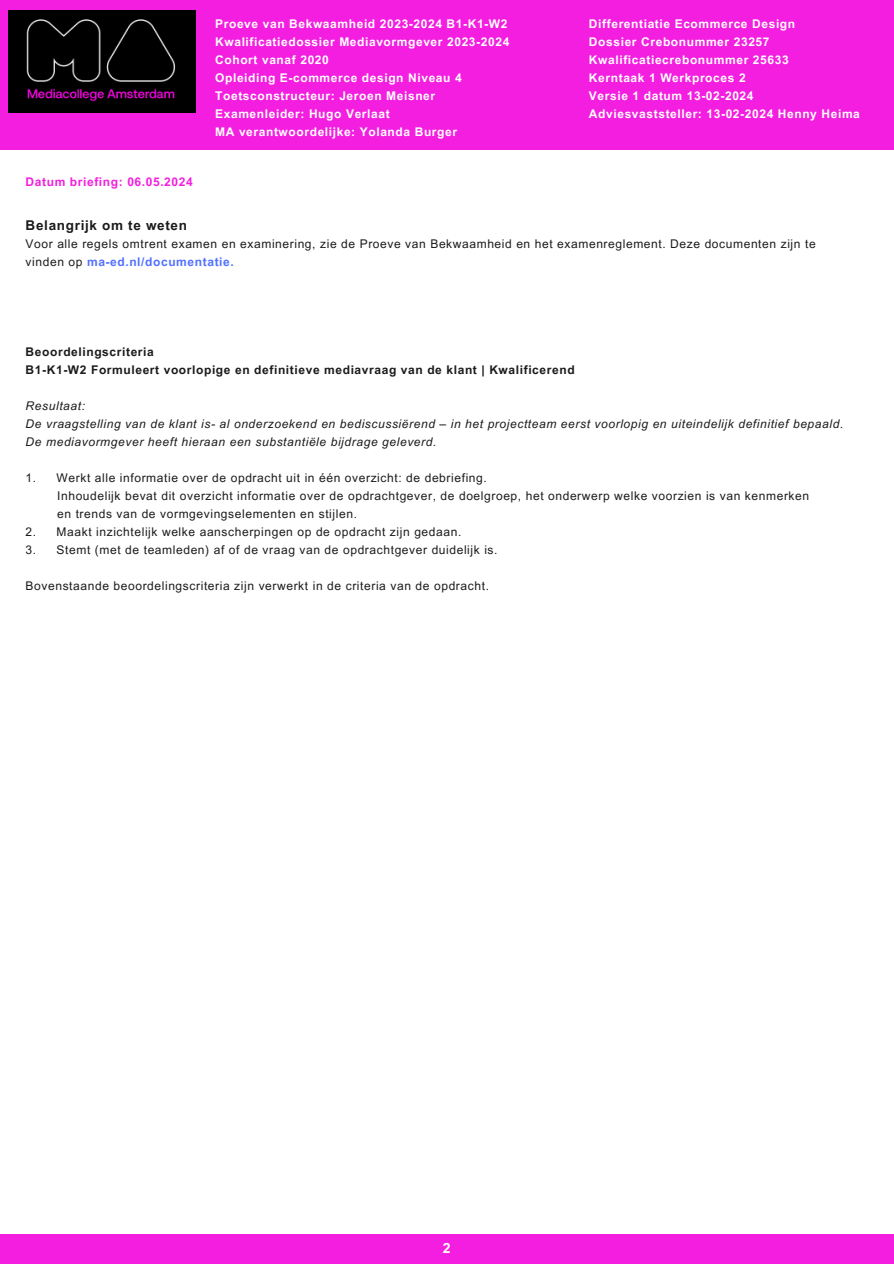
<style>
.page{position:relative;width:894px;height:1264px;background:#fff}
.page>*{position:absolute;margin:0;border:0;box-sizing:border-box;transform-origin:0 0}
.t1{font:700 14.1px "Arial MT Pro";color:#fff}
.t2{font:700 13.5px "Arial MT Pro";letter-spacing:.05em;color:#1b1b1b}
.t3{font:12px/18px "Arial MT Pro";letter-spacing:.05em;color:#1b1b1b}
.t4{font:700 12px/18px "Arial MT Pro";letter-spacing:.05em;color:#fff}
.t5{font:italic 12px/18px "Arial MT Pro";letter-spacing:.05em;color:#1b1b1b}
.t6{font:700 12px/18px "Arial MT Pro";letter-spacing:.05em;color:#1b1b1b}
.t7{font:700 12px "Arial MT Pro";letter-spacing:.05em;color:#f31edf}
.s1{font-weight:700;color:#5271ff}
</style>
<div class="page">
<div style="left:0;top:1234px;width:893px;height:29px;background:#f31edf"></div>
<div style="left:0;top:0;width:893px;height:150px;background:#f31edf"></div>
<img style="left:9px;top:10px;width:186px;height:103px">
<p class="t7" style="left:26px;top:177px;width:169px">Datum briefing: 06.05.2024</p>
<p class="t4" style="left:215px;top:16px;width:295px">Proeve van Bekwaamheid 2023-2024 B1-K1-W2<br>Kwalificatiedossier Mediavormgever 2023-2024<br>Cohort vanaf 2020<br>Opleiding E-commerce design Niveau 4<br>Toetsconstructeur: Jeroen Meisner Examenleider: Hugo Verlaat<br>MA verantwoordelijke: Yolanda Burger</p>
<p class="t4" style="left:588px;top:16px;width:272px">Differentiatie Ecommerce Design<br>Dossier Crebonummer 23257<br>Kwalificatiecrebonummer 25633<br>Kerntaak 1 Werkproces 2<br>Versie 1 datum 13-02-2024<br>Adviesvaststeller: 13-02-2024 Henny Heima</p>
<p class="t2" style="left:26px;top:220px;width:163px">Belangrijk om te weten</p>
<h1 class="t3" style="left:26px;top:236px;width:791px">Voor alle regels omtrent examen en examinering, zie de Proeve van Bekwaamheid en het examenreglement. Deze documenten zijn te vinden op <span class="s1">ma-ed.nl/documentatie.</span></h1>
<p class="t6" style="left:26px;top:344px;width:550px">Beoordelingscriteria<br>B1-K1-W2 Formuleert voorlopige en definitieve mediavraag van de klant | Kwalificerend</p>
<h1 class="t5" style="left:26px;top:398px;width:61px">Resultaat:</h1>
<p class="t5" style="left:26px;top:416px;width:819px">De vraagstelling van de klant is- al onderzoekend en bediscussiërend – in het projectteam eerst voorlopig en uiteindelijk definitief bepaald.<br>De mediavormgever heeft hieraan een substantiële bijdrage geleverd.</p>
<p class="t3" style="left:26px;top:470px;width:462px">1. Werkt alle informatie over de opdracht uit in één overzicht: de debriefing.</p>
<p class="t3" style="left:57px;top:488px;width:753px">Inhoudelijk bevat dit overzicht informatie over de opdrachtgever, de doelgroep, het onderwerp welke voorzien is van kenmerken</p>
<p class="t3" style="left:57px;top:506px;width:301px">en trends van de vormgevingselementen en stijlen.</p>
<h1 class="t3" style="left:26px;top:524px;width:12px">2.</h1>
<p class="t3" style="left:57px;top:524px;width:406px">Maakt inzichtelijk welke aanscherpingen op de opdracht zijn gedaan.</p>
<p class="t3" style="left:26px;top:542px;width:12px">3.</p>
<p class="t3" style="left:57px;top:542px;width:442px">Stemt (met de teamleden) af of de vraag van de opdrachtgever duidelijk is.</p>
<p class="t3" style="left:26px;top:578px;width:464px">Bovenstaande beoordelingscriteria zijn verwerkt in de criteria van de opdracht.</p>
<p class="t1" style="left:443px;top:1242px;width:9px">2</p>
</div>
